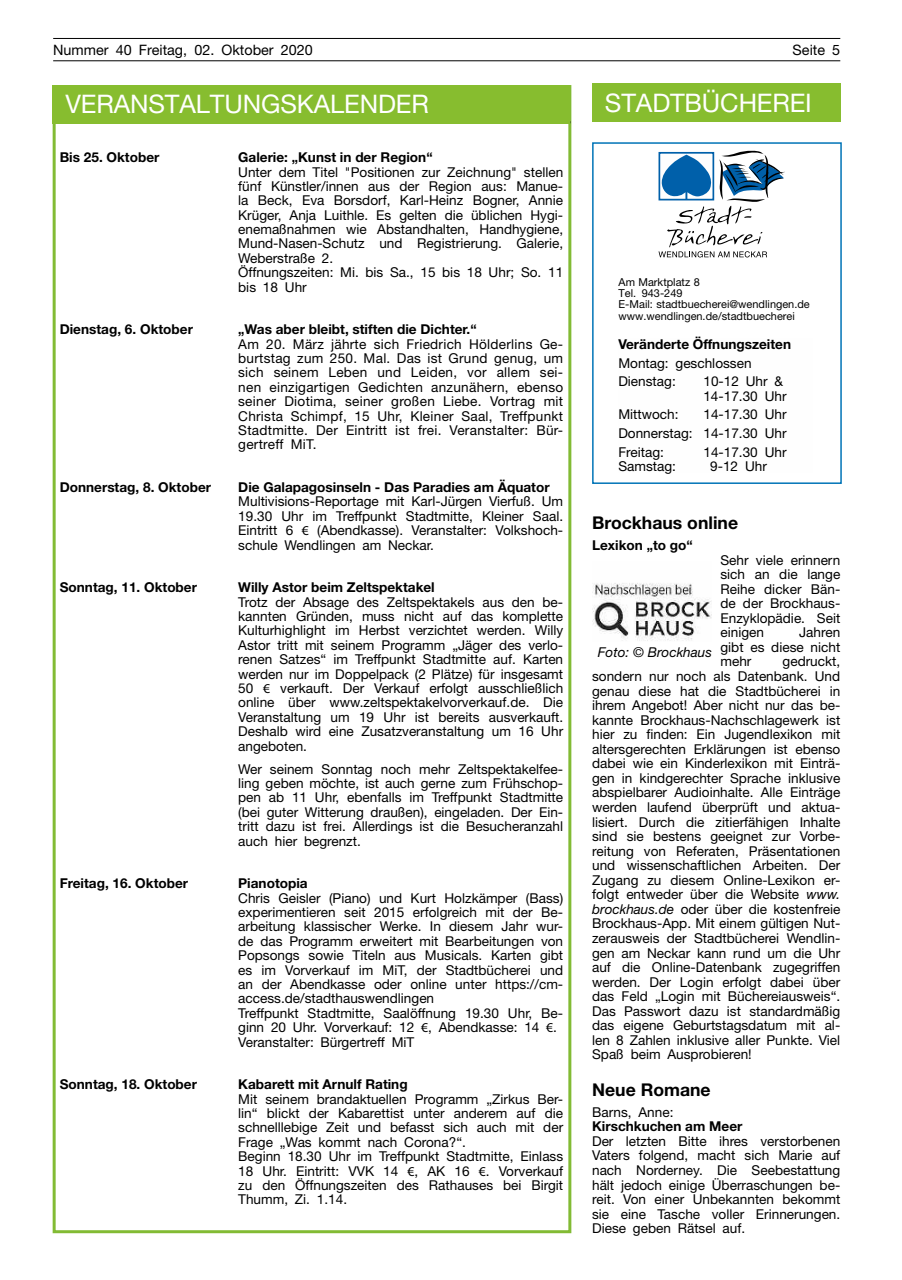
<style>
.page{position:relative;width:902px;height:1280px;background:#fff}
.page>*{position:absolute;margin:0;border:0;box-sizing:border-box;transform-origin:0 0}
.t1{font:25.65px "Helvetica Neue";letter-spacing:-.005em;color:#fff}
.t2{font:700 17.55px "Helvetica Neue";color:#000}
.t3{font:14.4px "Helvetica Neue";color:#000}
.t4{font:13.65px/14.4px "Helvetica Neue";color:#000;text-align:justify}
.t5{font:700 13.65px "Helvetica Neue";color:#000}
.t6{font:italic 13.65px "Helvetica Neue";color:#000}
.t7{font:10.95px/10.9px "Helvetica Neue";color:#000}
.s1{font-family:"Myriad Pro"}
.s2{font-style:italic}
</style>
<div class="page">
<hr style="left:53px;top:38px;width:787px;height:1px;background:#000">
<hr style="left:53px;top:61px;width:787px;height:1px;background:#000">
<div style="left:592px;top:84px;width:248px;height:38px;background:#87bd2f"></div>
<div style="left:592px;top:142px;width:249px;height:342px;border:2px solid #0074b7"></div>
<svg style="left:611px;top:144px;width:208px;height:114px"></svg>
<img style="left:592px;top:583px;width:119px;height:58px">
<div style="left:53px;top:85px;width:517px;height:38px;background:#87bd2f"></div>
<p class="t3" style="left:53px;top:41px;width:261px">Nummer 40 Freitag, 02. Oktober 2020</p>
<p class="t3" style="left:792px;top:41px;width:49px">Seite 5</p>
<h1 class="t1" style="left:605px;top:87px;width:208px">STADTBÜCHEREI</h1>
<h1 class="t1" style="left:65px;top:89px;width:365px">VERANSTALTUNGSKALENDER</h1>
<p class="t5" style="left:60px;top:149px;width:101px">Bis 25. Oktober</p>
<p class="t5" style="left:238px;top:149px;width:196px">Galerie: „Kunst in der Region“</p>
<p class="t4" style="left:238px;top:164px;width:326px;text-align:left">Unter dem Titel "Positionen zur Zeichnung" stellen fünf Künstler/innen aus der Region aus: Manue&shy;la Beck, Eva Borsdorf, Karl-Heinz Bogner, Annie Krüger, Anja Luithle. Es gelten die üblichen Hygi&shy;enemaßnahmen wie Abstandhalten, Handhygiene, Mund-Nasen-Schutz und Registrierung. Galerie, Weberstraße 2.<br>Öffnungszeiten: Mi. bis Sa., 15 bis 18 Uhr; So. 11 bis 18 Uhr</p>
<p class="t5" style="left:60px;top:321px;width:135px">Dienstag, 6. Oktober</p>
<p class="t5" style="left:238px;top:321px;width:240px">„Was aber bleibt, stiften die Dichter.“</p>
<p class="t4" style="left:238px;top:336px;width:326px">Am 20. März jährte sich Friedrich Hölderlins Ge&shy;burtstag zum 250. Mal. Das ist Grund genug, um sich seinem Leben und Leiden, vor allem sei&shy;nen einzigartigen Gedichten anzunähern, ebenso seiner Diotima, seiner großen Liebe. Vortrag mit Christa Schimpf, 15 Uhr, Kleiner Saal, Treffpunkt Stadtmitte. Der Eintritt ist frei. Veranstalter: Bür&shy;gertreff MiT.</p>
<p class="t5" style="left:60px;top:479px;width:153px">Donnerstag, 8. Oktober</p>
<p class="t5" style="left:238px;top:479px;width:313px">Die Galapagosinseln - Das Paradies am Äquator</p>
<p class="t4" style="left:238px;top:494px;width:326px">Multivisions-Reportage mit Karl-Jürgen Vierfuß. Um 19.30 Uhr im Treffpunkt Stadtmitte, Kleiner Saal.<br>Eintritt 6 <span class="s1">€</span> (Abendkasse). Veranstalter: Volkshoch&shy;schule Wendlingen am Neckar.</p>
<p class="t5" style="left:60px;top:579px;width:139px">Sonntag, 11. Oktober</p>
<p class="t5" style="left:238px;top:579px;width:198px">Willy Astor beim Zeltspektakel</p>
<p class="t4" style="left:238px;top:594px;width:326px">Trotz der Absage des Zeltspektakels aus den be&shy;kannten Gründen, muss nicht auf das komplette Kulturhighlight im Herbst verzichtet werden. Willy Astor tritt mit seinem Programm „Jäger des verlo&shy;renen Satzes“ im Treffpunkt Stadtmitte auf. Karten werden nur im Doppelpack (2 Plätze) für insgesamt 50 <span class="s1">€</span> verkauft. Der Verkauf erfolgt ausschließlich online über www.zeltspektakelvorverkauf.de. Die Veranstaltung um 19 Uhr ist bereits ausverkauft.<br>Deshalb wird eine Zusatzveranstaltung um 16 Uhr angeboten.</p>
<p class="t4" style="left:238px;top:761px;width:326px">Wer seinem Sonntag noch mehr Zeltspektakelfee&shy;ling geben möchte, ist auch gerne zum Frühschop&shy;pen ab 11 Uhr, ebenfalls im Treffpunkt Stadtmitte (bei guter Witterung draußen), eingeladen. Der Ein&shy;tritt dazu ist frei. Allerdings ist die Besucheranzahl auch hier begrenzt.</p>
<p class="t5" style="left:60px;top:875px;width:130px">Freitag, 16. Oktober</p>
<p class="t5" style="left:238px;top:875px;width:71px">Pianotopia</p>
<p class="t4" style="left:238px;top:890px;width:326px;text-align:left">Chris Geisler (Piano) und Kurt Holzkämper (Bass) experimentieren seit 2015 erfolgreich mit der Be&shy;arbeitung klassischer Werke. In diesem Jahr wur&shy;de das Programm erweitert mit Bearbeitungen von Popsongs sowie Titeln aus Musicals. Karten gibt es im Vorverkauf im MiT, der Stadtbücherei und an der Abendkasse oder online unter https://cm&shy;access.de/stadthauswendlingen<br>Treffpunkt Stadtmitte, Saalöffnung 19.30 Uhr, Be&shy;ginn 20 Uhr. Vorverkauf: 12 <span class="s1">€</span>, Abendkasse: 14 <span class="s1">€</span>.<br>Veranstalter: Bürgertreff MiT</p>
<p class="t5" style="left:60px;top:1076px;width:139px">Sonntag, 18. Oktober</p>
<p class="t5" style="left:238px;top:1076px;width:171px">Kabarett mit Arnulf Rating</p>
<p class="t4" style="left:238px;top:1091px;width:326px;text-align:left">Mit seinem brandaktuellen Programm „Zirkus Ber&shy;lin“ blickt der Kabarettist unter anderem auf die schnelllebige Zeit und befasst sich auch mit der Frage „Was kommt nach Corona?“.<br>Beginn 18.30 Uhr im Treffpunkt Stadtmitte, Einlass 18 Uhr. Eintritt: VVK 14 <span class="s1">€</span>, AK 16 <span class="s1">€</span>. Vorverkauf zu den Öffnungszeiten des Rathauses bei Birgit Thumm, Zi. 1.14.</p>
<p class="t7" style="left:618px;top:277px;width:193px">Am Marktplatz 8<br>Tel. 943-249<br>E-Mail: stadtbuecherei@wendlingen.de</p>
<p class="t7" style="left:618px;top:311px;width:178px">www.wendlingen.de/stadtbuecherei</p>
<p class="t5" style="left:618px;top:336px;width:174px">Veränderte Öffnungszeiten</p>
<p class="t4" style="left:618px;top:353px;width:135px;line-height:18.6px">Montag: geschlossen<br>Dienstag:</p>
<p class="t4" style="left:703px;top:374px;width:85px">10-12 Uhr &amp;<br>14-17.30 Uhr</p>
<p class="t4" style="left:618px;top:405px;width:170px;line-height:18.6px;text-indent:85px">14-17.30 Uhr Donnerstag: 14-17.30 Uhr Freitag:</p>
<p class="t4" style="left:618px;top:407px;width:62px">Mittwoch:</p>
<p class="t4" style="left:703px;top:444px;width:85px">14-17.30 Uhr</p>
<p class="t4" style="left:618px;top:459px;width:59px">Samstag:</p>
<p class="t4" style="left:710px;top:459px;width:58px">9-12 Uhr</p>
<p class="t2" style="left:592px;top:512px;width:147px">Brockhaus online</p>
<p class="t5" style="left:592px;top:537px;width:102px">Lexikon „to go“</p>
<p class="t4" style="left:720px;top:552px;width:121px">Sehr viele erinnern sich an die lange Reihe dicker Bän&shy;de der Brockhaus-Enzyklopädie. Seit einigen</p>
<p class="t4" style="left:720px;top:625px;width:121px;text-indent:79px">Jahren gibt es diese nicht mehr</p>
<p class="t6" style="left:597px;top:644px;width:116px">Foto: © Brockhaus</p>
<p class="t4" style="left:592px;top:654px;width:250px;text-indent:190px">gedruckt, sondern nur noch als Datenbank. Und genau diese hat die Stadtbücherei in ihrem Angebot! Aber nicht nur das be&shy;kannte Brockhaus-Nachschlagewerk ist hier zu finden: Ein Jugendlexikon mit altersgerechten Erklärungen ist ebenso dabei wie ein Kinderlexikon mit Einträ&shy;gen in kindgerechter Sprache inklusive abspielbarer Audioinhalte. Alle Einträge werden laufend überprüft und aktua&shy;lisiert. Durch die zitierfähigen Inhalte sind sie bestens geeignet zur Vorbe&shy;reitung von Referaten, Präsentationen und wissenschaftlichen Arbeiten. Der Zugang zu diesem Online-Lexikon er&shy;folgt entweder über die Website <span class="s2">www. brockhaus.de</span> oder über die kostenfreie Brockhaus-App. Mit einem gültigen Nut&shy;zerausweis der Stadtbücherei Wendlin&shy;gen am Neckar kann rund um die Uhr auf die Online-Datenbank zugegriffen werden. Der Login erfolgt dabei über das Feld „Login mit Büchereiausweis“.<br>Das Passwort dazu ist standardmäßig das eigene Geburtstagsdatum mit al&shy;len 8 Zahlen inklusive aller Punkte. Viel Spaß beim Ausprobieren!</p>
<p class="t2" style="left:592px;top:1079px;width:120px">Neue Romane</p>
<p class="t4" style="left:592px;top:1104px;width:83px">Barns, Anne:</p>
<p class="t5" style="left:592px;top:1118px;width:152px">Kirschkuchen am Meer</p>
<p class="t4" style="left:592px;top:1133px;width:250px">Der letzten Bitte ihres verstorbenen Vaters folgend, macht sich Marie auf nach Norderney. Die Seebestattung hält jedoch einige Überraschungen be&shy;reit. Von einer Unbekannten bekommt sie eine Tasche voller Erinnerungen.<br>Diese geben Rätsel auf.</p>
</div>
